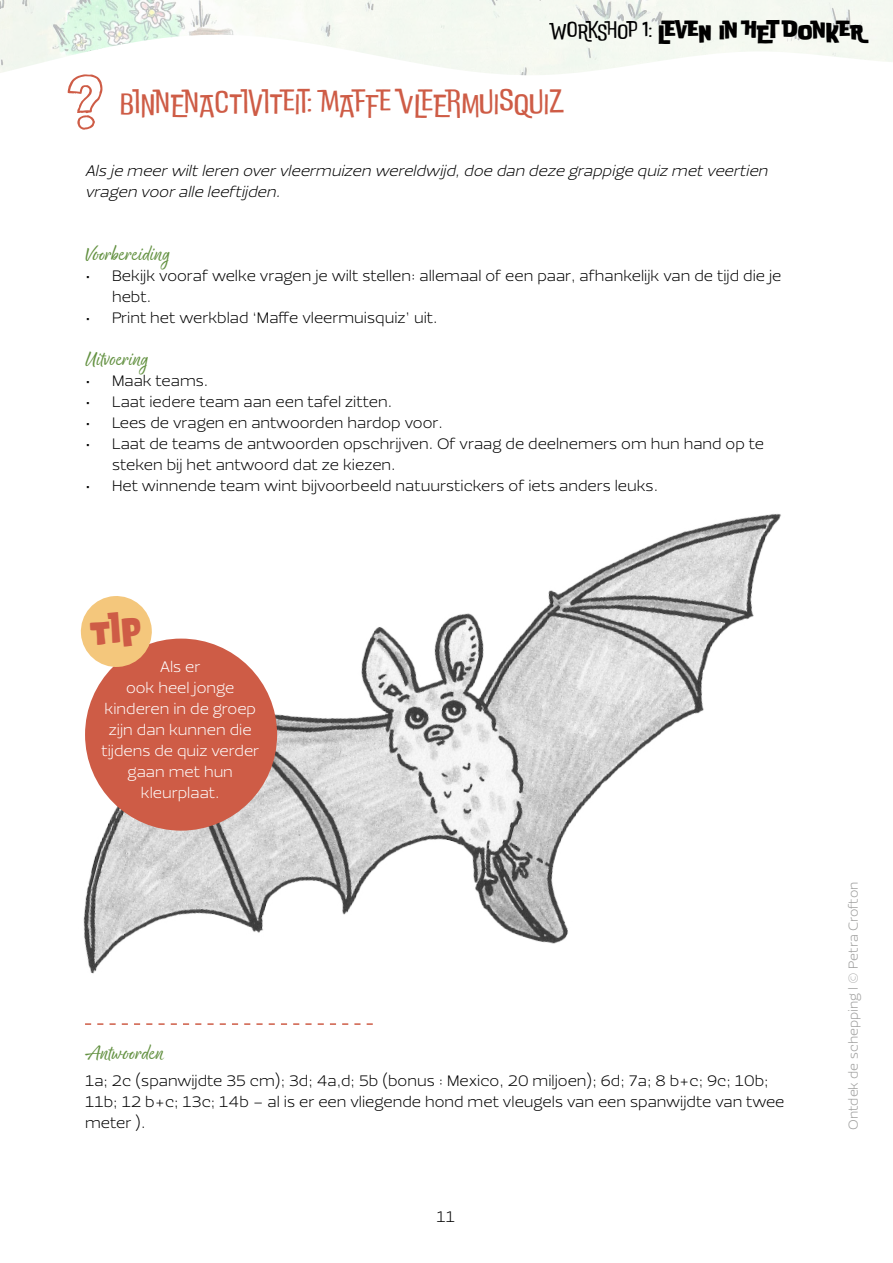
<style>
.page{position:relative;width:893px;height:1263px;background:#fff}
.page>*{position:absolute;margin:0;border:0;box-sizing:border-box;transform-origin:0 0}
.t1{font:300 31.5px "Do Ub Le Ba Ss";color:#ce5c46}
.t2{font:22.5px "Good Karma Smooth";color:#639141}
.t3{font:700 22.5px "Do Ub Le Ba Ss";color:#000}
.t4{font:300 15.75px/21px "Ezzo";color:#000}
.t5{font:italic 300 15.75px/21px "Ezzo";color:#000}
.t6{font:300 15.75px/21px "Ezzo";color:#fff;text-align:center}
.t7{font:300 13.5px "Ezzo";color:#9d9d9c}
.s1{font-weight:300}
</style>
<div class="page">
<img style="left:0;top:0;width:893px;height:92px">
<img style="left:83px;top:513px;width:698px;height:461px">
<div style="left:85px;top:639px;width:192px;height:192px;background:#ce5c46;border-radius:50%"></div>
<svg style="left:67px;top:74px;width:35px;height:56px"></svg>
<svg style="left:85px;top:1023px;width:288px;height:2px"></svg>
<svg style="left:80px;top:595px;width:73px;height:73px"></svg>
<h2 class="t3" style="left:550px;top:17px;width:315px"><span class="s1">WORKSHOP 1:</span> LEVEN IN HET DONKER</h2>
<h1 class="t1" style="left:119px;top:78px;width:445px">BINNENACTIVITEIT: MAFFE VLEERMUISQUIZ</h1>
<p class="t5" style="left:85px;top:161px;width:688px">Als je meerwiltleren overvleermuizen wereldwijd,doe dan deze grappige quiz metveertien vragen vooralle leeftijden.</p>
<h2 class="t2" style="left:85px;top:241px;width:86px">Voorbereiding</h2>
<p class="t4" style="left:112px;top:266px;width:671px;text-indent:-27px">• Bekijk vooraf welke vragen je wilt stellen: allemaal of een paar, afhankelijk van de tijd die je hebt.</p>
<p class="t4" style="left:85px;top:308px;width:354px">• Print het werkblad ‘Maffe vleermuisquiz’ uit.</p>
<h2 class="t2" style="left:85px;top:346px;width:65px">Uitvoering</h2>
<p class="t4" style="left:85px;top:371px;width:125px">• Maak teams.</p>
<p class="t4" style="left:85px;top:392px;width:309px">• Laat iedere team aan een tafel zitten.</p>
<p class="t4" style="left:85px;top:413px;width:359px">• Lees de vragen en antwoorden hardop voor.</p>
<p class="t4" style="left:112px;top:434px;width:654px;text-indent:-27px">• Laat de teams de antwoorden opschrijven. Of vraag de deelnemers om hun hand op te steken bij het antwoord dat ze kiezen.</p>
<p class="t4" style="left:85px;top:476px;width:575px">• Het winnende team wint bijvoorbeeld natuurstickers of iets anders leuks.</p>
<p class="t6" style="left:101px;top:656px;width:159px">Als er<br>ook heel jonge kinderen in de groep zijn dan kunnen die tijdens de quiz verder gaan met hun kleurplaat.</p>
<h2 class="t2" style="left:85px;top:1039px;width:80px">Antwoorden</h2>
<p class="t4" style="left:85px;top:1070px;width:701px">1a; 2c (spanwijdte 35 cm); 3d; 4a,d; 5b (bonus : Mexico, 20 miljoen); 6d; 7a; 8 b+c; 9c; 10b;<br>11b; 12 b+c; 13c; 14b – al is er een vliegende hond met vleugels van een spanwijdte van twee meter ).</p>
<p class="t4" style="left:436px;top:1206px;width:20px">11</p>
<p class="t7" style="left:845px;top:1130px;width:250px;rotate:-90deg">Ontdek de schepping l © Petra Crofton</p>
</div>
